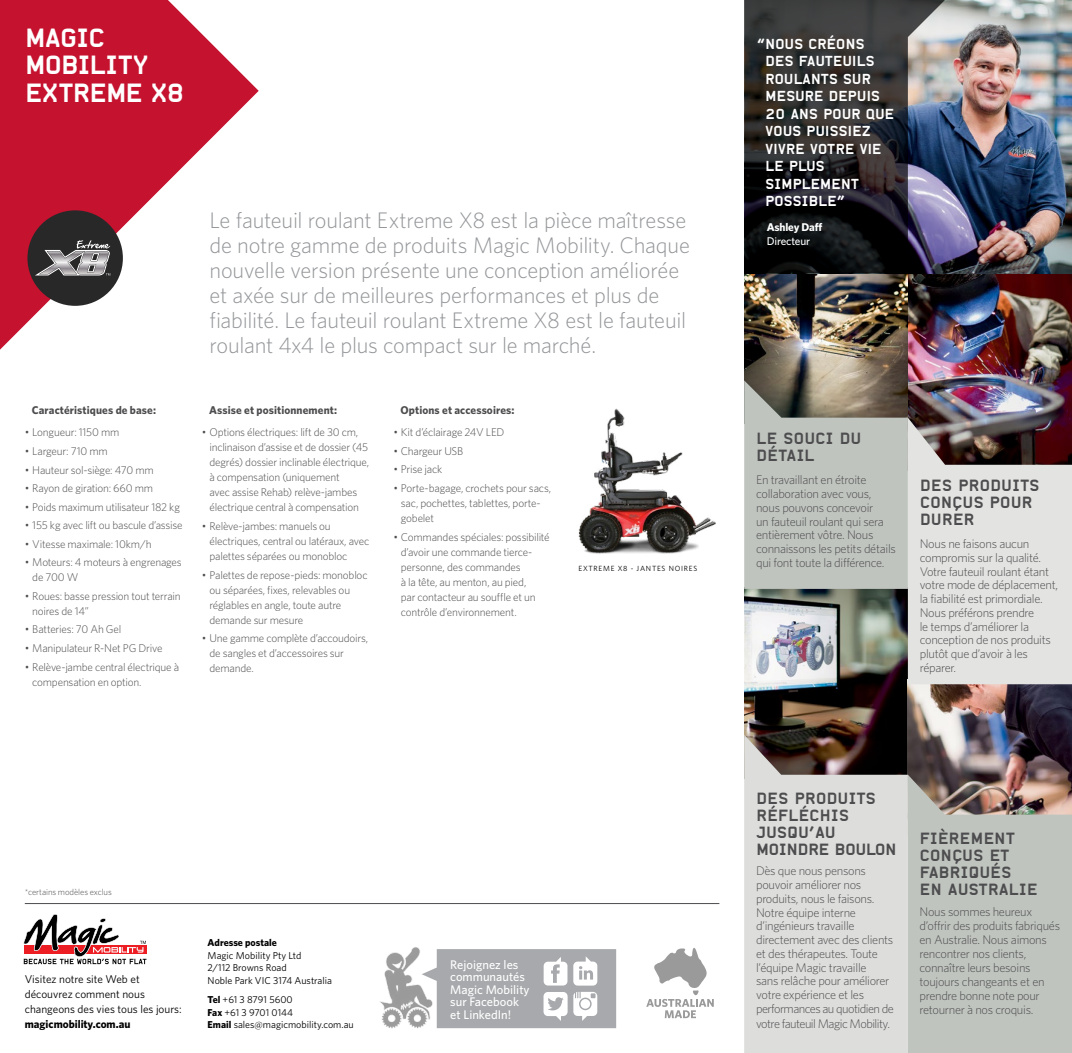
<style>
.page{position:relative;width:1072px;height:1053px;background:#fff}
.page>*{position:absolute;margin:0;border:0;box-sizing:border-box;transform-origin:0 0}
.t1{font:25px/27.5px "Alpha Headline";letter-spacing:-.055em;color:#fff}
.t2{font:300 22.5px/25px "Whitney";letter-spacing:-.01em;color:#939598}
.t3{font:15.38px/16.9px "Alpha Headline";letter-spacing:-.01em;color:#4d4d4f}
.t4{font:13.75px/17.5px "Alpha Headline";letter-spacing:-.025em;color:#fff}
.t5{font:300 12.5px/13.8px "Whitney";letter-spacing:-.025em;color:#4d4d4f}
.t6{font:500 12.5px/12.5px "Whitney";color:#fff}
.t7{font:300 12.5px "Whitney";letter-spacing:-.045em;color:#4d4d4f}
.t8{font:300 11.25px/15px "Whitney";letter-spacing:-.02em;color:#4d4d4f}
.t9{font:11.25px/15px "Whitney";color:#000}
.t10{font:700 11.25px "Whitney";letter-spacing:.01em;color:#4d4d4f}
.t11{font:700 11.25px "Whitney";color:#000}
.t12{font:700 11.25px "Whitney";letter-spacing:-.015em;color:#fff}
.t13{font:500 11.25px "Whitney";letter-spacing:-.015em;color:#fff}
.t14{font:10px/12.5px "Whitney";color:#000}
.t15{font:700 10px "Whitney";color:#000}
.t16{font:300 8.75px "Whitney";letter-spacing:-.01em;color:#4d4d4f}
.t17{font:7.5px "Whitney";letter-spacing:.1em;color:#000}
.s1{font-weight:700}
</style>
<div class="page">
<img style="left:744px;top:684px;width:164px;height:50px">
<svg style="left:0;top:0;width:259px;height:349px;fill:#c4122f"></svg>
<img style="left:908px;top:273px;width:164px;height:107px">
<img style="left:908px;top:684px;width:164px;height:90px">
<img style="left:744px;top:273px;width:164px;height:107px">
<img style="left:955px;top:0;width:117px;height:273px">
<svg style="left:908px;top:774px;width:164px;height:278px;background:#b9b9b3"></svg>
<svg style="left:744px;top:0;width:211px;height:273px;background:#38393f"></svg>
<img style="left:744px;top:380px;width:328px;height:304px">
<svg style="left:744px;top:734px;width:164px;height:318px;background:#c9c8c5"></svg>
<div style="left:27px;top:210px;width:96px;height:96px;background:#292829;border-radius:50%"></div>
<svg style="left:36px;top:240px;width:74px;height:35px"></svg>
<svg style="left:646px;top:948px;width:68px;height:70px"></svg>
<svg style="left:437px;top:949px;width:179px;height:79px;background:#b2b4b7"></svg>
<hr style="left:25px;top:903px;width:694px;height:1px;background:#4d4d4f">
<div style="left:24px;top:945px;width:123px;height:9px;background:#ed1d24"></div>
<svg style="left:23px;top:914px;width:123px;height:50px"></svg>
<img style="left:380px;top:947px;width:57px;height:82px">
<img style="left:578px;top:408px;width:138px;height:146px">
<h1 class="t1" style="left:25px;top:23px;width:162px">MAGIC<br>MOBILITY<br>EXTREME X8</h1>
<p class="t10" style="left:32px;top:403px;width:126px">Caractéristiques de base:</p>
<p class="t8" style="left:25px;top:424px;width:96px">• Longueur: 1150 mm</p>
<p class="t8" style="left:25px;top:443px;width:84px">• Largeur: 710 mm</p>
<p class="t8" style="left:25px;top:462px;width:130px">• Hauteur sol-siège: 470 mm</p>
<p class="t8" style="left:25px;top:480px;width:130px">• Rayon de giration: 660 mm</p>
<p class="t8" style="left:25px;top:499px;width:157px">• Poids maximum utilisateur 182 kg</p>
<p class="t8" style="left:25px;top:517px;width:159px">• 155 kg avec lift ou bascule d’assise</p>
<p class="t8" style="left:25px;top:536px;width:128px">• Vitesse maximale: 10km/h</p>
<p class="t8" style="left:32px;top:554px;width:151px;text-indent:-8px">• Moteurs: 4 moteurs à engrenages de 700 W</p>
<p class="t8" style="left:32px;top:588px;width:150px;text-indent:-8px">• Roues: basse pression tout terrain noires de 14”</p>
<p class="t8" style="left:25px;top:621px;width:98px">• Batteries: 70 Ah Gel</p>
<p class="t8" style="left:25px;top:640px;width:139px">• Manipulateur R-Net PG Drive</p>
<p class="t8" style="left:32px;top:658px;width:148px;text-indent:-8px">• Relève-jambe central électrique à compensation en option.</p>
<p class="t2" style="left:209px;top:207px;width:482px">Le fauteuil roulant Extreme X8 est la pièce maîtresse de notre gamme de produits Magic Mobility. Chaque nouvelle version présente une conception améliorée et axée sur de meilleures performances et plus de fiabilité. Le fauteuil roulant Extreme X8 est le fauteuil roulant 4x4 le plus compact sur le marché.</p>
<p class="t10" style="left:209px;top:403px;width:130px">Assise et positionnement:</p>
<p class="t8" style="left:209px;top:424px;width:161px;text-indent:-8px">• Options électriques: lift de 30 cm, inclinaison d’assise et de dossier (45 degrés) dossier inclinable électrique, à compensation (uniquement<br>avec assise Rehab) relève-jambes électrique central à compensation</p>
<p class="t8" style="left:209px;top:518px;width:161px;text-indent:-8px">• Relève-jambes: manuels ou électriques, central ou latéraux, avec palettes séparées ou monobloc</p>
<p class="t8" style="left:209px;top:566px;width:160px;text-indent:-8px">• Palettes de repose-pieds: monobloc ou séparées, fixes, relevables ou réglables en angle, toute autre demande sur mesure</p>
<p class="t8" style="left:209px;top:630px;width:160px;text-indent:-8px">• Une gamme complète d’accoudoirs, de sangles et d’accessoires sur demande.</p>
<p class="t10" style="left:400px;top:403px;width:116px">Options et accessoires:</p>
<p class="t8" style="left:393px;top:424px;width:113px">• Kit d’éclairage 24V LED</p>
<p class="t8" style="left:393px;top:443px;width:71px">• Chargeur USB</p>
<p class="t8" style="left:393px;top:461px;width:50px">• Prise jack</p>
<p class="t8" style="left:401px;top:480px;width:152px;text-indent:-8px">• Porte-bagage, crochets pour sacs, sac, pochettes, tablettes, porte&shy;gobelet</p>
<p class="t8" style="left:401px;top:528px;width:150px;text-indent:-8px">• Commandes spéciales: possibilité d’avoir une commande tierce&shy;personne, des commandes<br>à la tête, au menton, au pied,<br>par contacteur au souffle et un contrôle d’environnement.</p>
<p class="t17" style="left:578px;top:563px;width:120px">EXTREME X8 - JANTES NOIRES</p>
<p class="t16" style="left:25px;top:885px;width:88px">*certains modèles exclus</p>
<p class="t9" style="left:25px;top:971px;width:158px">Visitez notre site Web et découvrez comment nous changeons des vies tous les jours:</p>
<p class="t11" style="left:25px;top:1016px;width:107px">magicmobility.com.au</p>
<p class="t15" style="left:208px;top:935px;width:71px">Adresse postale</p>
<p class="t14" style="left:208px;top:948px;width:126px">Magic Mobility Pty Ltd<br>2/112 Browns Road<br>Noble Park VIC 3174 Australia</p>
<p class="t14" style="left:208px;top:993px;width:148px"><span class="s1">Tel</span> +61 3 8791 5600<br><span class="s1">Fax</span> +61 3 9701 0144<br><span class="s1">Email</span> sales@magicmobility.com.au</p>
<p class="t6" style="left:450px;top:958px;width:81px">Rejoignez les communautés<br>Magic Mobility sur Facebook et LinkedIn!</p>
<p class="t4" style="left:765px;top:35px;width:131px;text-indent:-8px">“NOUS CRÉONS<br>DES FAUTEUILS<br>ROULANTS SUR<br>MESURE DEPUIS<br>20 ANS POUR QUE<br>VOUS PUISSIEZ<br>VIVRE VOTRE VIE<br>LE PLUS<br>SIMPLEMENT<br>POSSIBLE”</p>
<p class="t12" style="left:767px;top:220px;width:57px">Ashley Daff</p>
<p class="t13" style="left:767px;top:234px;width:45px">Directeur</p>
<h3 class="t3" style="left:756px;top:429px;width:107px">LE SOUCI DU<br>DÉTAIL</h3>
<p class="t5" style="left:756px;top:472px;width:141px">En travaillant en étroite collaboration avec vous, nous pouvons concevoir<br>un fauteuil roulant qui sera entièrement vôtre. Nous connaissons les petits détails qui font toute la différence.</p>
<h3 class="t3" style="left:920px;top:476px;width:121px">DES PRODUITS<br>CONÇUS POUR<br>DURER</h3>
<p class="t5" style="left:920px;top:536px;width:140px">Nous ne faisons aucun compromis sur la qualité.<br>Votre fauteuil roulant étant votre mode de déplacement, la fiabilité est primordiale.<br>Nous préférons prendre<br>le temps d’améliorer la conception de nos produits plutôt que d’avoir à les réparer.</p>
<h3 class="t3" style="left:756px;top:789px;width:142px">DES PRODUITS<br>RÉFLÉCHIS<br>JUSQU’AU<br>MOINDRE BOULON</h3>
<p class="t5" style="left:756px;top:863px;width:139px">Dès que nous pensons pouvoir améliorer nos produits, nous le faisons.<br>Notre équipe interne d’ingénieurs travaille directement avec des clients et des thérapeutes. Toute l’équipe Magic travaille<br>sans relâche pour améliorer votre expérience et les performances au quotidien de</p>
<p class="t7" style="left:756px;top:1015px;width:135px">votre fauteuil Magic Mobility.</p>
<h3 class="t3" style="left:919px;top:829px;width:120px">FIÈREMENT<br>CONÇUS ET<br>FABRIQUÉS<br>EN AUSTRALIE</h3>
<p class="t5" style="left:919px;top:903px;width:142px">Nous sommes heureux d’offrir des produits fabriqués en Australie. Nous aimons rencontrer nos clients, connaître leurs besoins toujours changeants et en prendre bonne note pour retourner à nos croquis.</p>
</div>
